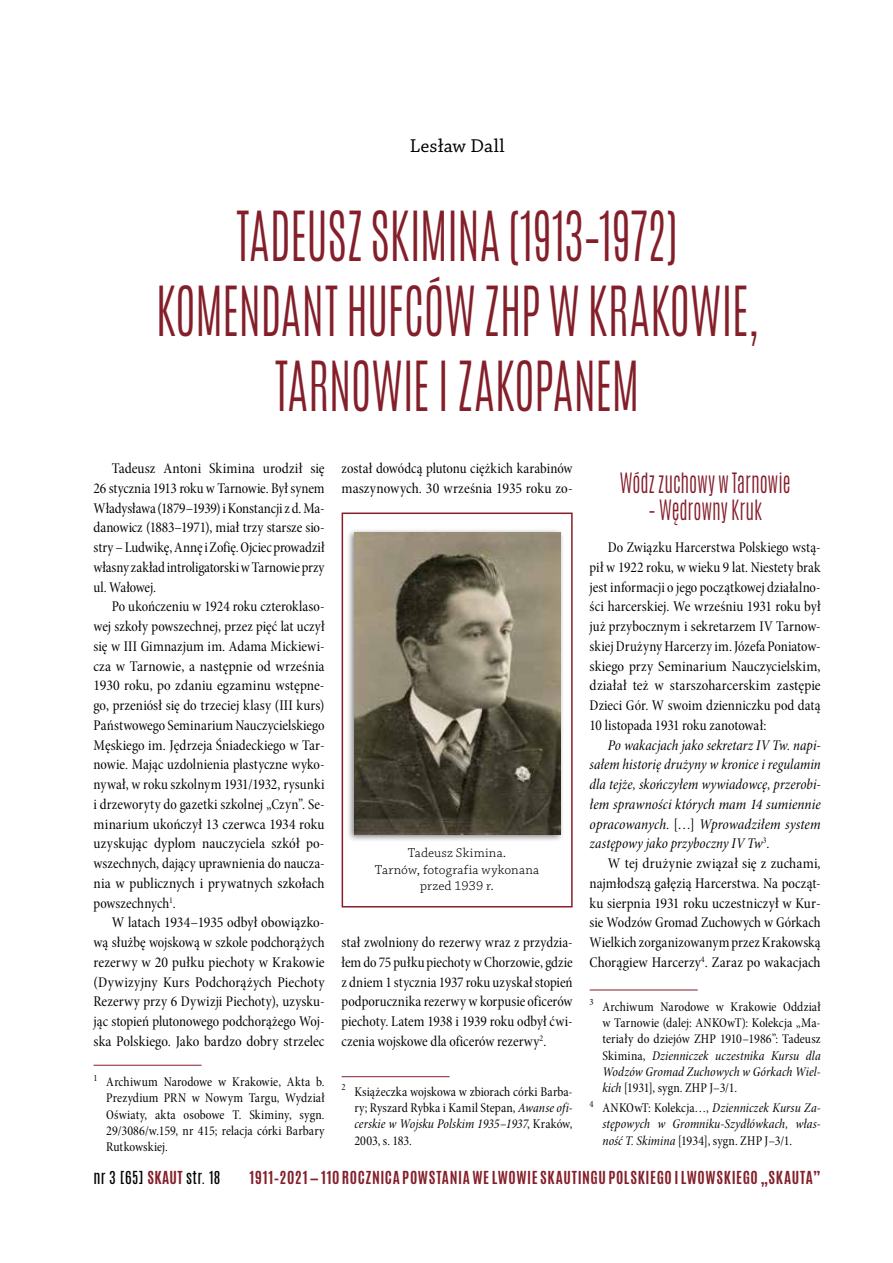
<style>
.page{position:relative;width:893px;height:1263px;background:#fff}
.page>*{position:absolute;margin:0;border:0;box-sizing:border-box;transform-origin:0 0}
.t1{font:300 57.6px/75px "Antonio";color:#841f2a;scale:.83 1}
.t2{font:300 23.4px "Antonio";color:#841c2a;scale:.83 1}
.t3{font:19.5px "Chaparral Pro Capt";letter-spacing:.01em;color:#000}
.t4{font:15px/19.8px "Minion Pro Cn Subh";color:#000;text-align:justify}
.t5{font:15px/19.8px "Minion Pro Cn It Subh";letter-spacing:.005em;color:#000;text-align:justify}
.t6{font:700 15px "Antonio";letter-spacing:.04em;color:#841f2a}
.t7{font:15px "Antonio";letter-spacing:.02em;color:#000}
.t8{font:13.5px/16.2px "Minion Pro Cn Subh";letter-spacing:.005em;color:#000;text-align:justify}
.t9{font:13.5px/16.2px "Minion Pro Cn It Subh";letter-spacing:.01em;color:#000}
.t10{font:13.5px/16.2px "Chaparral Pro Light Capt";letter-spacing:.01em;color:#000;text-align:center}
.s1{font-family:"Minion Pro Cn It Subh"}
.s2{font-family:"Minion Pro Cn Subh"}
.s3{font-weight:700;color:#841f2a}
</style>
<div class="page">
<hr style="left:94px;top:1065px;width:108px;height:1px;background:#841f2a">
<hr style="left:342px;top:1076px;width:108px;height:1px;background:#841f2a">
<hr style="left:590px;top:989px;width:108px;height:1px;background:#841f2a">
<div style="left:342px;top:512px;width:231px;height:395px;border:2px solid #841f2a"></div>
<div style="left:346px;top:528px;width:219px;height:314px;background:#000;opacity:.5"></div>
<img style="left:354px;top:532px;width:206px;height:303px">
<h3 class="t3" style="left:410px;top:134px;width:96px">Lesław Dall</h3>
<h1 class="t1" style="left:156px;top:199px;width:631px;text-indent:81px">TADEUSZ SKIMINA (1913–1972)<br>KOMENDANT HUFCÓW ZHP W KRAKOWIE</h1>
<h1 class="t1" style="left:748px;top:274px;width:14px">,</h1>
<h1 class="t1" style="left:275px;top:349px;width:441px">TARNOWIE I ZAKOPANEM</h1>
<p class="t4" style="left:94px;top:459px;width:233px;text-indent:18px">Tadeusz Antoni Skimina urodził się 26 stycznia 1913 roku w Tarnowie. Był synem Władysława (1879–1939) i Konstancji z d. Ma&shy;danowicz (1883–1971), miał trzy starsze sio&shy;stry – Ludwikę, Annę i Zofię. Ojciec prowadził własny zakład introligatorski w Tarnowie przy ul. Wałowej.</p>
<p class="t4" style="left:94px;top:597px;width:233px;text-indent:18px">Po ukończeniu w 1924 roku czteroklaso&shy;wej szkoły powszechnej, przez pięć lat uczył się w III Gimnazjum im. Adama Mickiewi&shy;cza w Tarnowie, a następnie od września 1930 roku, po zdaniu egzaminu wstępne&shy;go, przeniósł się do trzeciej klasy (III kurs)<br>Państwowego Seminarium Nauczycielskiego Męskiego im. Jędrzeja Śniadeckiego w Tar&shy;nowie. Mając uzdolnienia plastyczne wyko&shy;nywał, w roku szkolnym 1931/1932, rysunki i drzeworyty do gazetki szkolnej „Czyn”. Se&shy;minarium ukończył 13 czerwca 1934 roku uzyskując dyplom nauczyciela szkół po&shy;wszechnych, dający uprawnienia do naucza&shy;nia w publicznych i prywatnych szkołach powszechnych<sup>1</sup>.</p>
<p class="t4" style="left:94px;top:913px;width:233px;text-indent:18px">W latach 1934–1935 odbył obowiązko&shy;wą służbę wojskową w szkole podchorążych rezerwy w 20 pułku piechoty w Krakowie (Dywizyjny Kurs Podchorążych Piechoty Rezerwy przy 6 Dywizji Piechoty), uzysku&shy;jąc stopień plutonowego podchorążego Woj&shy;ska Polskiego. Jako bardzo dobry strzelec</p>
<p class="t8" style="left:106px;top:1074px;width:220px;text-indent:-13px"><sup>1</sup> Archiwum Narodowe w Krakowie, Akta b.<br>Prezydium PRN w Nowym Targu, Wydział Oświaty, akta osobowe T. Skiminy, sygn.<br>29/3086/w.159, nr 415; relacja córki Barbary Rutkowskiej.</p>
<p class="t4" style="left:342px;top:459px;width:233px">został dowódcą plutonu ciężkich karabinów maszynowych. 30 września 1935 roku zo-</p>
<p class="t10" style="left:375px;top:845px;width:166px">Tadeusz Skimina.<br>Tarnów, fotografia wykonana przed 1939 r.</p>
<p class="t4" style="left:342px;top:932px;width:233px">stał zwolniony do rezerwy wraz z przydzia&shy;łem do 75 pułku piechoty w Chorzowie, gdzie z dniem 1 stycznia 1937 roku uzyskał stopień podporucznika rezerwy w korpusie oficerów piechoty. Latem 1938 i 1939 roku odbył ćwi&shy;czenia wojskowe dla oficerów rezerwy<sup>2</sup>.</p>
<p class="t8" style="left:342px;top:1084px;width:233px;text-align:right"><sup>2</sup> Książeczka wojskowa w zbiorach córki Barba&shy;ry; Ryszard Rybka i Kamil Stepan, <span class="s1">Awanse ofi-</span></p>
<p class="t9" style="left:354px;top:1116px;width:220px">cerskie w Wojsku Polskim 1935–1937<span class="s2">, Kraków,</span></p>
<p class="t8" style="left:354px;top:1132px;width:59px">2003, s. 183.</p>
<h2 class="t2" style="left:620px;top:466px;width:207px">WÓDZ ZUCHOWY W TARNOWIE</h2>
<h2 class="t2" style="left:649px;top:493px;width:138px">– WĘDROWNY KRUK</h2>
<p class="t4" style="left:590px;top:538px;width:233px;text-indent:18px">Do Związku Harcerstwa Polskiego wstą&shy;pił w 1922 roku, w wieku 9 lat. Niestety brak jest informacji o jego początkowej działalno&shy;ści harcerskiej. We wrześniu 1931 roku był już przybocznym i sekretarzem IV Tarnow&shy;skiej Drużyny Harcerzy im. Józefa Poniatow&shy;skiego przy Seminarium Nauczycielskim, działał też w starszoharcerskim zastępie Dzieci Gór. W swoim dzienniczku pod datą 10 listopada 1931 roku zanotował:</p>
<p class="t5" style="left:590px;top:735px;width:233px;text-indent:18px">Po wakacjach jako sekretarz IV Tw. napi&shy;sałem historię drużyny w kronice i regulamin dla tejże, skończyłem wywiadowcę, przerobi&shy;łem sprawności których mam 14 sumiennie opracowanych<span class="s2">. […]</span> Wprowadziłem system zastępowy jako przyboczny IV Tw<sup>3</sup><span class="s2">.</span></p>
<p class="t4" style="left:590px;top:854px;width:233px;text-indent:18px">W tej drużynie związał się z zuchami, najmłodszą gałęzią Harcerstwa. Na począt&shy;ku sierpnia 1931 roku uczestniczył w Kur&shy;sie Wodzów Gromad Zuchowych w Górkach Wielkich zorganizowanym przez Krakowską Chorągiew Harcerzy<sup>4</sup>. Zaraz po wakacjach</p>
<p class="t8" style="left:602px;top:999px;width:220px;text-indent:-13px"><sup>3</sup> Archiwum Narodowe w Krakowie Oddział w Tarnowie (dalej: ANKOwT): Kolekcja „Ma&shy;teriały do dziejów ZHP 1910–1986”: Tadeusz</p>
<p class="t9" style="left:602px;top:1047px;width:220px"><span class="s2">Skimina,</span> Dzienniczek uczestnika Kursu dla<br>Wodzów Gromad Zuchowych w Górkach Wiel-</p>
<p class="t8" style="left:602px;top:1080px;width:136px"><span class="s1">kich</span> [1931], sygn. ZHP J–3/1.</p>
<p class="t9" style="left:590px;top:1100px;width:233px;text-align:right"><sup>4</sup> <span class="s2">ANKOwT: Kolekcja…,</span> Dzienniczek Kursu Za&shy;stępowych w Gromniku-Szydłówkach, włas-</p>
<p class="t8" style="left:602px;top:1132px;width:191px"><span class="s1">ność T. Skimina</span> [1934], sygn. ZHP J–3/1.</p>
<p class="t7" style="left:94px;top:1166px;width:128px">NR 3 [65] <span class="s3">SKAUT</span> STR. 18</p>
<p class="t6" style="left:249px;top:1166px;width:573px">1911–2021 — 110 ROCZNICA POWSTANIA WE LWOWIE SKAUTINGU POLSKIEGO I LWOWSKIEGO „SKAUTA”</p>
</div>
